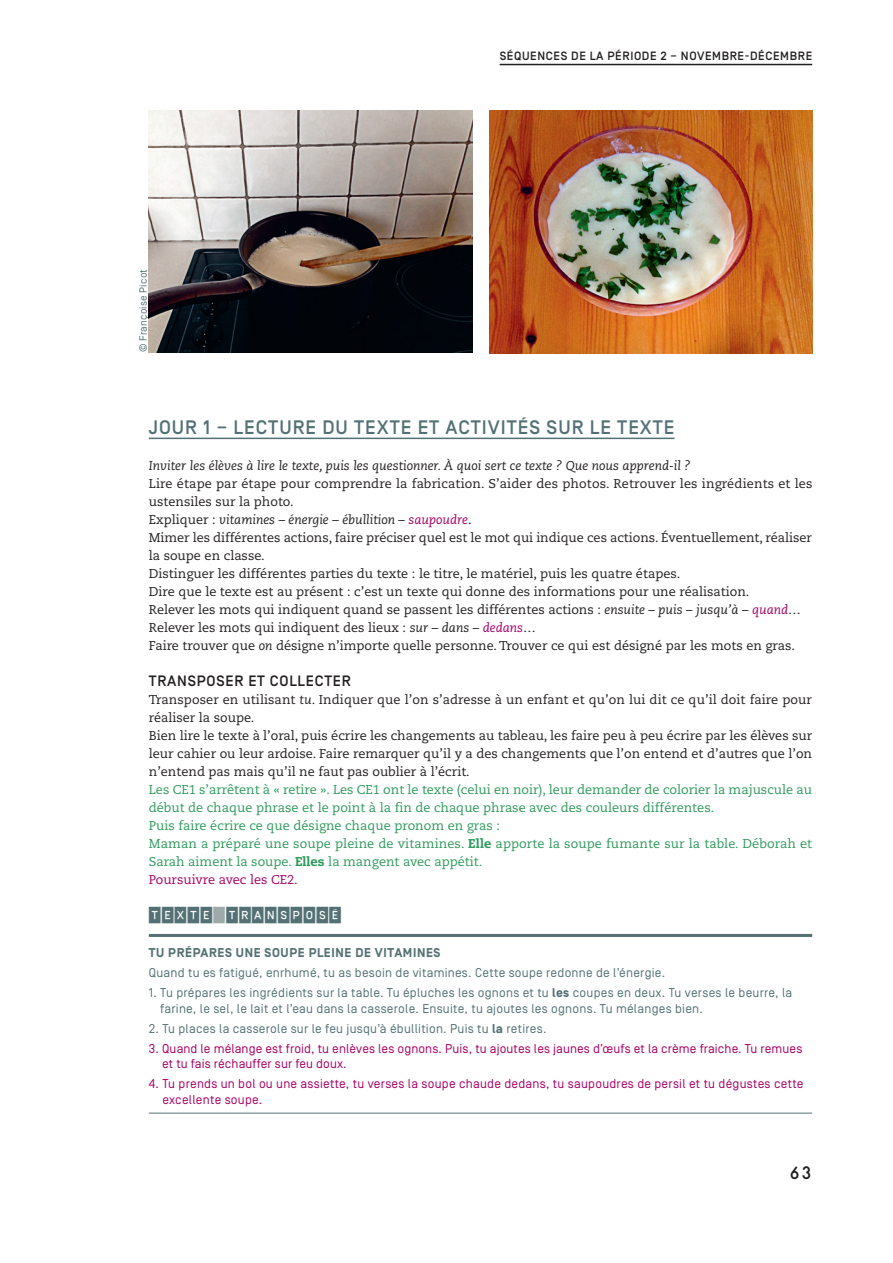
<style>
.page{position:relative;width:893px;height:1263px;background:#fff}
.page>*{position:absolute;margin:0;border:0;box-sizing:border-box;transform-origin:0 0}
.t1{font:500 19.5px "Simplon BP";letter-spacing:.05em;color:#537175}
.t2{font:500 18px "Simplon BP Mono";color:#231f20}
.t3{font:500 16.5px "Simplon CNDP";letter-spacing:.05em;color:#537175}
.t4{font:500 15px "Simplon BP";letter-spacing:.05em;color:#231f20}
.t5{font:12.75px/18px "Caecilia LT Std";color:#231f20}
.t6{font:12.75px/18px "Caecilia LT Std";color:#2d995b}
.t7{font:12.75px/15.8px "Simplon BP Regular";letter-spacing:.02em;color:#537175}
.t8{font:12.75px/15.8px "Simplon BP Regular";letter-spacing:.01em;color:#a70164}
.t9{font:italic 12.75px "Caecilia LT Std";color:#231f20}
.t10{font:700 12.75px "Simplon BP";letter-spacing:.05em;color:#537175}
.t11{font:500 12px "Simplon BP";letter-spacing:.05em;color:#231f20}
.t12{font:10.5px "Simplon BP Regular";letter-spacing:.02em;color:#537175}
.s1{font-style:italic}
.s2{font-style:italic;color:#a70164}
.s3{font-weight:800}
.s4{color:#a70164}
.s5{font-family:"Simplon BP";font-weight:700}
</style>
<div class="page">
<hr style="left:500px;top:64px;width:312px;height:1px;background:#231f20">
<hr style="left:149px;top:438px;width:525px;height:1px;background:#537175">
<hr style="left:149px;top:934px;width:663px;height:3px;background:#537175">
<hr style="left:149px;top:1113px;width:663px;height:1px;background:#537175">
<img style="left:489px;top:111px;width:323px;height:242px">
<img style="left:149px;top:110px;width:323px;height:242px">
<p class="t12" style="left:137px;top:352px;width:85px;rotate:-90deg">© Françoise Picot</p>
<p class="t11" style="left:500px;top:49px;width:31px">SÉQUEN</p>
<p class="t11" style="left:546px;top:49px;width:69px">CESDELAPÉRIODE</p>
<p class="t11" style="left:660px;top:49px;width:30px">2 – NOVEM</p>
<p class="t11" style="left:722px;top:49px;width:84px">BRE-DÉCEM BRE</p>
<h1 class="t1" style="left:149px;top:416px;width:527px">JOUR 1 – LECTURE DU TEXTE ET ACTIVITÉS SUR LE TEXTE</h1>
<p class="t9" style="left:149px;top:458px;width:543px">Inviter les élèves à lire le texte, puis les questionner. À quoi sert ce texte ? Que nous apprend-il ?</p>
<p class="t5" style="left:149px;top:475px;width:665px">Lire étape par étape pour comprendre la fabrication. S’aider des photos. Retrouver les ingrédients et les ustensiles sur la photo.<br>Expliquer : <span class="s1">vitamines – énergie – ébullition –</span> <span class="s2">saupoudre</span>.<br>Mimer les différentes actions, faire préciser quel est le mot qui indique ces actions. Éventuellement, réaliser la soupe en classe.<br>Distinguer les différentes parties du texte : le titre, le matériel, puis les quatre étapes.<br>Dire que le texte est au présent : c’est un texte qui donne des informations pour une réalisation.<br>Relever les mots qui indiquent quand se passent les différentes actions : <span class="s1">ensuite</span> – <span class="s1">puis</span> – <span class="s1">jusqu’à</span> – <span class="s2">quand</span>… Relever les mots qui indiquent des lieux : <span class="s1">sur</span> – <span class="s1">dans</span> – <span class="s2">dedans</span>…<br>Faire trouver que <span class="s1">on</span> désigne n’importe quelle personne. Trouver ce qui est désigné par les mots en gras.</p>
<p class="t4" style="left:149px;top:672px;width:204px">TRANSPOSER ET COLLECTER</p>
<p class="t5" style="left:149px;top:691px;width:665px">Transposer en utilisant <span class="s1">tu</span>. Indiquer que l’on s’adresse à un enfant et qu’on lui dit ce qu’il doit faire pour réaliser la soupe.<br>Bien lire le texte à l’oral, puis écrire les changements au tableau, les faire peu à peu écrire par les élèves sur leur cahier ou leur ardoise. Faire remarquer qu’il y a des changements que l’on entend et d’autres que l’on n’entend pas mais qu’il ne faut pas oublier à l’écrit.</p>
<p class="t6" style="left:149px;top:781px;width:665px">Les CE1 s’arrêtent à « retire ». Les CE1 ont le texte (celui en noir), leur demander de colorier la majuscule au début de chaque phrase et le point à la fin de chaque phrase avec des couleurs différentes.<br>Puis faire écrire ce que désigne chaque pronom en gras :<br>Maman a préparé une soupe pleine de vitamines. <span class="s3">Elle</span> apporte la soupe fumante sur la table. Déborah et Sarah aiment la soupe. <span class="s3">Elles</span> la mangent avec appétit.<br><span class="s4">Poursuivre avec les CE2.</span></p>
<p class="t3" style="left:149px;top:907px;width:194px">TEXTE TRANSPOSÉ</p>
<p class="t10" style="left:149px;top:945px;width:293px">TU PRÉPARES UNE SOUPE PLEINE DE VITAMINES</p>
<p class="t7" style="left:149px;top:965px;width:518px">Quand tu es fatigué, enrhumé, tu as besoin de vitamines. Cette soupe redonne de l’énergie.</p>
<p class="t7" style="left:160px;top:985px;width:633px;text-indent:-11px">1. Tu prépares les ingrédients sur la table. Tu épluches les ognons et tu <span class="s5">les</span> coupes en deux. Tu verses le beurre, la farine, le sel, le lait et l’eau dans la casserole. Ensuite, tu ajoutes les ognons. Tu mélanges bien.</p>
<p class="t7" style="left:149px;top:1020px;width:399px">2. Tu places la casserole sur le feu jusqu’à ébullition. Puis tu <span class="s5">la</span> retires.</p>
<p class="t8" style="left:162px;top:1040px;width:642px;text-indent:-13px">3. Quand le mélange est froid, tu enlèves les ognons. Puis, tu ajoutes les jaunes d’œufs et la crème fraiche. Tu remues et tu fais réchauffer sur feu doux.</p>
<p class="t8" style="left:162px;top:1076px;width:643px;text-indent:-14px">4. Tu prends un bol ou une assiette, tu verses la soupe chaude dedans, tu saupoudres de persil et tu dégustes cette excellente soupe.</p>
<h2 class="t2" style="left:789px;top:1161px;width:24px">63</h2>
</div>
